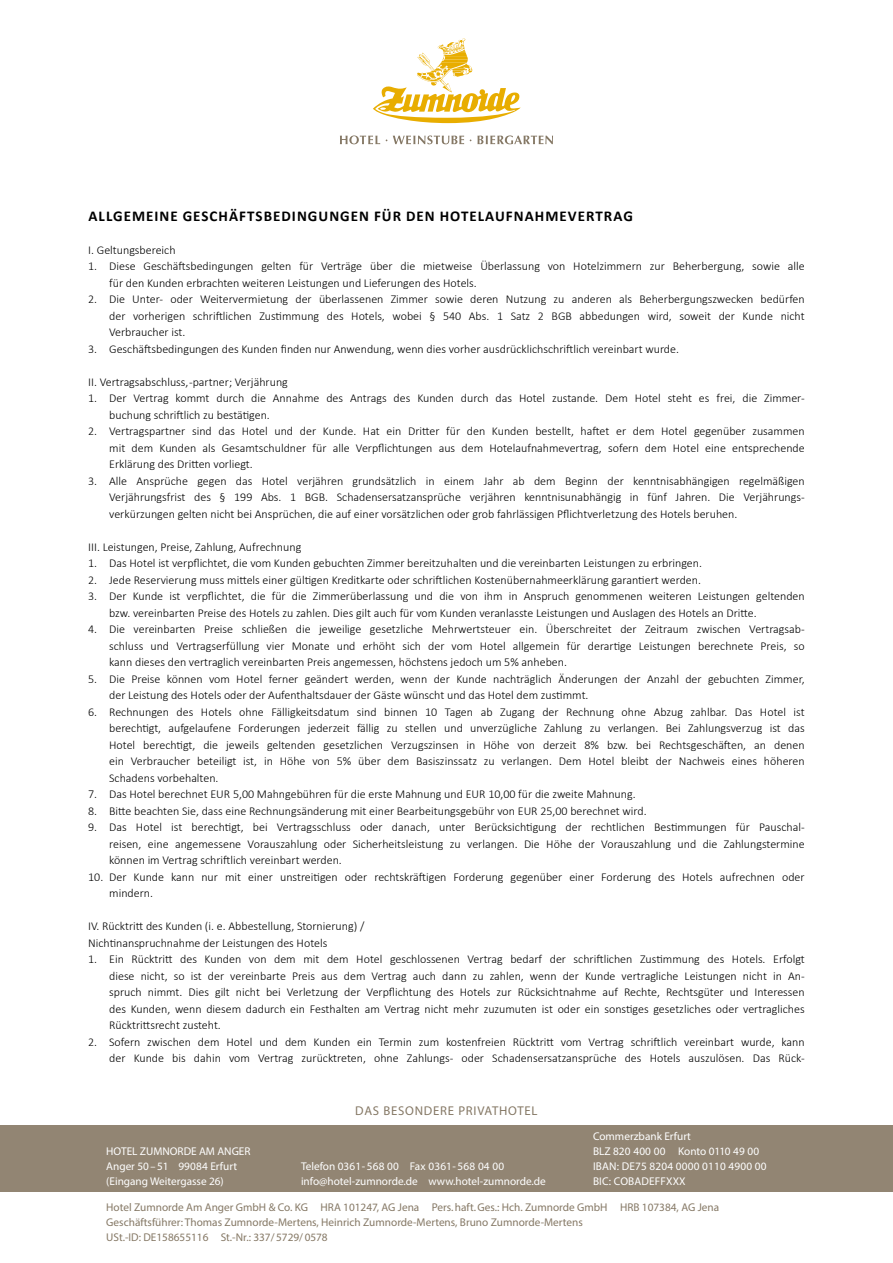
<style>
.page{position:relative;width:893px;height:1263px;background:#fff}
.page>*{position:absolute;margin:0;border:0;box-sizing:border-box;transform-origin:0 0}
.t1{font:700 15px "Calibri";letter-spacing:.07em;color:#000}
.t2{font:12.75px "Myriad Pro";letter-spacing:.06em;color:#857865}
.t3{font:300 12px/16.5px "Calibri";color:#000;text-align:justify}
.t4{font:11.25px/15px "Myriad Pro";color:#fff}
.t5{font:11.25px/15px "Myriad Pro";color:#857865}
</style>
<div class="page">
<div style="left:0;top:1125px;width:893px;height:67px;background:#928573"></div>
<svg style="left:373px;top:38px;width:148px;height:85px"></svg>
<svg style="left:340px;top:135px;width:213px;height:9px"></svg>
<p class="t1" style="left:89px;top:205px;width:546px">ALLGEMEINE GESCHÄFTSBEDINGUNGEN FÜR DEN HOTELAUFNAHMEVERTRAG</p>
<p class="t3" style="left:88px;top:241px;width:89px">I. Geltungsbereich</p>
<p class="t3" style="left:109px;top:258px;width:697px;text-indent:-21px">1. Diese Geschäftsbedingungen gelten für Verträge über die mietweise Überlassung von Hotelzimmern zur Beherbergung, sowie alle für den Kunden erbrachten weiteren Leistungen und Lieferungen des Hotels.</p>
<p class="t3" style="left:109px;top:291px;width:697px;text-indent:-21px">2. Die Unter- oder Weitervermietung der überlassenen Zimmer sowie deren Nutzung zu anderen als Beherbergungszwecken bedürfen der vorherigen schriftlichen Zustimmung des Hotels, wobei § 540 Abs. 1 Satz 2 BGB abbedungen wird, soweit der Kunde nicht Verbraucher ist.</p>
<p class="t3" style="left:88px;top:340px;width:592px">3. Geschäftsbedingungen des Kunden finden nur Anwendung, wenn dies vorher ausdrücklichschriftlich vereinbart wurde.</p>
<p class="t3" style="left:88px;top:373px;width:201px">II. Vertragsabschluss,-partner; Verjährung</p>
<p class="t3" style="left:109px;top:390px;width:697px;text-indent:-21px">1. Der Vertrag kommt durch die Annahme des Antrags des Kunden durch das Hotel zustande. Dem Hotel steht es frei, die Zimmer&shy;buchung schriftlich zu bestätigen.</p>
<p class="t3" style="left:109px;top:423px;width:697px;text-indent:-21px">2. Vertragspartner sind das Hotel und der Kunde. Hat ein Dritter für den Kunden bestellt, haftet er dem Hotel gegenüber zusammen mit dem Kunden als Gesamtschuldner für alle Verpflichtungen aus dem Hotelaufnahmevertrag, sofern dem Hotel eine entsprechende Erklärung des Dritten vorliegt.</p>
<p class="t3" style="left:109px;top:472px;width:697px;text-indent:-21px">3. Alle Ansprüche gegen das Hotel verjähren grundsätzlich in einem Jahr ab dem Beginn der kenntnisabhängigen regelmäßigen Verjährungsfrist des § 199 Abs. 1 BGB. Schadensersatzansprüche verjähren kenntnisunabhängig in fünf Jahren. Die Verjährungs&shy;verkürzungen gelten nicht bei Ansprüchen, die auf einer vorsätzlichen oder grob fahrlässigen Pflichtverletzung des Hotels beruhen.</p>
<p class="t3" style="left:88px;top:538px;width:215px">III. Leistungen, Preise, Zahlung, Aufrechnung</p>
<p class="t3" style="left:88px;top:555px;width:615px">1. Das Hotel ist verpflichtet, die vom Kunden gebuchten Zimmer bereitzuhalten und die vereinbarten Leistungen zu erbringen.</p>
<p class="t3" style="left:88px;top:571px;width:614px">2. Jede Reservierung muss mittels einer gültigen Kreditkarte oder schriftlichen Kostenübernahmeerklärung garantiert werden.</p>
<p class="t3" style="left:109px;top:588px;width:697px;text-indent:-21px">3. Der Kunde ist verpflichtet, die für die Zimmerüberlassung und die von ihm in Anspruch genommenen weiteren Leistungen geltenden bzw. vereinbarten Preise des Hotels zu zahlen. Dies gilt auch für vom Kunden veranlasste Leistungen und Auslagen des Hotels an Dritte.</p>
<p class="t3" style="left:109px;top:621px;width:697px;text-indent:-21px">4. Die vereinbarten Preise schließen die jeweilige gesetzliche Mehrwertsteuer ein. Überschreitet der Zeitraum zwischen Vertragsab&shy;schluss und Vertragserfüllung vier Monate und erhöht sich der vom Hotel allgemein für derartige Leistungen berechnete Preis, so kann dieses den vertraglich vereinbarten Preis angemessen, höchstens jedoch um 5% anheben.</p>
<p class="t3" style="left:109px;top:670px;width:697px;text-indent:-21px">5. Die Preise können vom Hotel ferner geändert werden, wenn der Kunde nachträglich Änderungen der Anzahl der gebuchten Zimmer, der Leistung des Hotels oder der Aufenthaltsdauer der Gäste wünscht und das Hotel dem zustimmt.</p>
<p class="t3" style="left:109px;top:703px;width:697px;text-indent:-21px">6. Rechnungen des Hotels ohne Fälligkeitsdatum sind binnen 10 Tagen ab Zugang der Rechnung ohne Abzug zahlbar. Das Hotel ist berechtigt, aufgelaufene Forderungen jederzeit fällig zu stellen und unverzügliche Zahlung zu verlangen. Bei Zahlungsverzug ist das Hotel berechtigt, die jeweils geltenden gesetzlichen Verzugszinsen in Höhe von derzeit 8% bzw. bei Rechtsgeschäften, an denen ein Verbraucher beteiligt ist, in Höhe von 5% über dem Basiszinssatz zu verlangen. Dem Hotel bleibt der Nachweis eines höheren Schadens vorbehalten.</p>
<p class="t3" style="left:88px;top:786px;width:549px">7. Das Hotel berechnet EUR 5,00 Mahngebühren für die erste Mahnung und EUR 10,00 für die zweite Mahnung.</p>
<p class="t3" style="left:88px;top:802px;width:560px">8. Bitte beachten Sie, dass eine Rechnungsänderung mit einer Bearbeitungsgebühr von EUR 25,00 berechnet wird.</p>
<p class="t3" style="left:109px;top:819px;width:697px;text-indent:-21px">9. Das Hotel ist berechtigt, bei Vertragsschluss oder danach, unter Berücksichtigung der rechtlichen Bestimmungen für Pauschal&shy;reisen, eine angemessene Vorauszahlung oder Sicherheitsleistung zu verlangen. Die Höhe der Vorauszahlung und die Zahlungstermine können im Vertrag schriftlich vereinbart werden.</p>
<p class="t3" style="left:109px;top:868px;width:697px;text-indent:-21px">10. Der Kunde kann nur mit einer unstreitigen oder rechtskräftigen Forderung gegenüber einer Forderung des Hotels aufrechnen oder mindern.</p>
<p class="t3" style="left:88px;top:918px;width:278px">IV. Rücktritt des Kunden (i. e. Abbestellung, Stornierung) /<br>Nichtinanspruchnahme der Leistungen des Hotels</p>
<p class="t3" style="left:109px;top:951px;width:697px;text-indent:-21px">1. Ein Rücktritt des Kunden von dem mit dem Hotel geschlossenen Vertrag bedarf der schriftlichen Zustimmung des Hotels. Erfolgt diese nicht, so ist der vereinbarte Preis aus dem Vertrag auch dann zu zahlen, wenn der Kunde vertragliche Leistungen nicht in An&shy;spruch nimmt. Dies gilt nicht bei Verletzung der Verpflichtung des Hotels zur Rücksichtnahme auf Rechte, Rechtsgüter und Interessen des Kunden, wenn diesem dadurch ein Festhalten am Vertrag nicht mehr zuzumuten ist oder ein sonstiges gesetzliches oder vertragliches Rücktrittsrecht zusteht.</p>
<p class="t3" style="left:88px;top:1033px;width:718px;text-align:right">2. Sofern zwischen dem Hotel und dem Kunden ein Termin zum kostenfreien Rücktritt vom Vertrag schriftlich vereinbart wurde, kann der Kunde bis dahin vom Vertrag zurücktreten, ohne Zahlungs- oder Schadensersatzansprüche des Hotels auszulösen. Das Rück-</p>
<p class="t4" style="left:106px;top:1143px;width:146px">HOTEL ZUMNORDE AM ANGER<br>Anger 50 – 51 99084 Erfurt (Eingang Weitergasse 26)</p>
<p class="t2" style="left:355px;top:1103px;width:184px">DAS BESONDERE PRIVATHOTEL</p>
<p class="t4" style="left:301px;top:1158px;width:246px">Telefon 0361- 568 00 Fax 0361- 568 04 00 info@hotel-zumnorde.de www.hotel-zumnorde.de</p>
<p class="t4" style="left:593px;top:1128px;width:175px">Commerzbank Erfurt<br>BLZ 820 400 00 Konto 0110 49 00<br>IBAN: DE75 8204 0000 0110 4900 00<br>BIC: COBADEFFXXX</p>
<p class="t5" style="left:106px;top:1199px;width:614px">Hotel Zumnorde Am Anger GmbH &amp; Co. KG HRA 101247, AG Jena Pers.haft.Ges.: Hch. Zumnorde GmbH HRB 107384, AG Jena<br>Geschäftsführer: Thomas Zumnorde-Mertens, Heinrich Zumnorde-Mertens, Bruno Zumnorde-Mertens<br>USt.-ID: DE158655116 St.-Nr.: 337/ 5729/ 0578</p>
</div>
